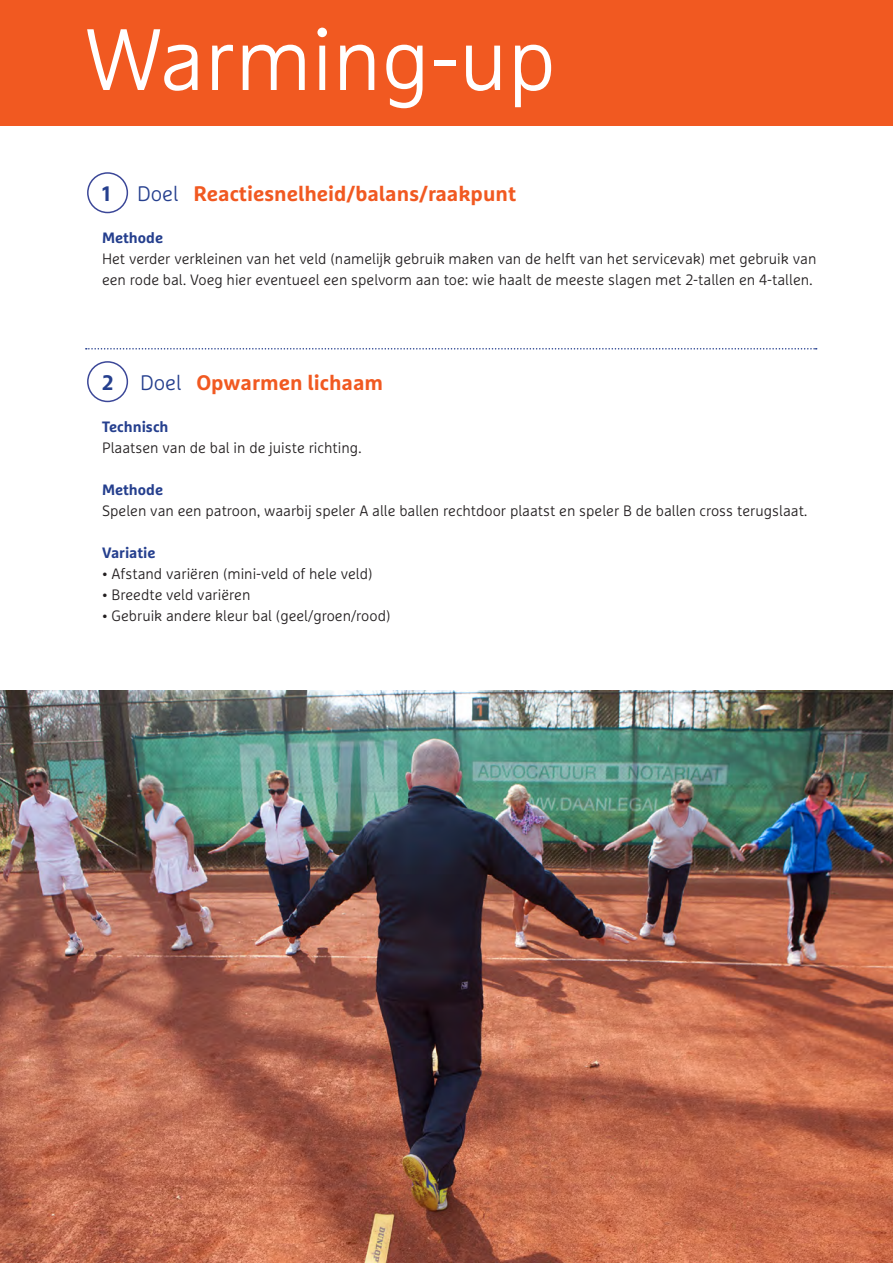
<style>
.page{position:relative;width:893px;height:1263px;background:#fff}
.page>*{position:absolute;margin:0;border:0;box-sizing:border-box;transform-origin:0 0}
.t1{font:300 87px "Marselis OT";color:#fff}
.Platte_tekst{font:700 21px "Marselis OT";color:#f15921}
.Platte_tekst-2{font:700 21px "Marselis OT";color:#253f8e}
.Platte_tekst-3{font:300 15px/21px "Marselis OT";color:#231f20}
.Platte_tekst-4{font:700 15px "Marselis OT";color:#253f8e}
.s1{font-weight:300;color:#253f8e}
</style>
<div class="page">
<div style="left:0;top:0;width:893px;height:125px;background:#f15921"></div>
<svg style="left:86px;top:348px;width:731px;height:2px"></svg>
<div style="left:87px;top:172px;width:41px;height:41px;border:2px solid #3b4798;border-radius:50%"></div>
<div style="left:87px;top:361px;width:41px;height:41px;border:2px solid #3b4798;border-radius:50%"></div>
<img style="left:0;top:690px;width:893px;height:573px">
<p class="t1" style="left:85px;top:8px;width:472px">Warming-up</p>
<p class="Platte_tekst-2" style="left:102px;top:181px;width:10px">1</p>
<p class="Platte_tekst" style="left:137px;top:181px;width:380px"><span class="s1">Doel</span> Reactiesnelheid/balans/raakpunt</p>
<p class="Platte_tekst-4" style="left:102px;top:228px;width:63px">Methode</p>
<p class="Platte_tekst-3" style="left:102px;top:248px;width:716px">Het verder verkleinen van het veld (namelijk gebruik maken van de helft van het servicevak) met gebruik van een rode bal. Voeg hier eventueel een spelvorm aan toe: wie haalt de meeste slagen met 2-tallen en 4-tallen.</p>
<p class="Platte_tekst-2" style="left:102px;top:370px;width:13px">2</p>
<p class="Platte_tekst" style="left:140px;top:370px;width:245px"><span class="s1">Doel</span> Opwarmen lichaam</p>
<p class="Platte_tekst-4" style="left:102px;top:417px;width:68px">Technisch</p>
<p class="Platte_tekst-3" style="left:102px;top:437px;width:261px">Plaatsen van de bal in de juiste richting.</p>
<p class="Platte_tekst-4" style="left:102px;top:480px;width:63px">Methode</p>
<p class="Platte_tekst-3" style="left:102px;top:500px;width:707px">Spelen van een patroon, waarbij speler A alle ballen rechtdoor plaatst en speler B de ballen cross terugslaat.</p>
<p class="Platte_tekst-4" style="left:102px;top:543px;width:55px">Variatie</p>
<p class="Platte_tekst-3" style="left:102px;top:563px;width:272px">• Afstand variëren (mini-veld of hele veld)</p>
<p class="Platte_tekst-3" style="left:102px;top:584px;width:150px">• Breedte veld variëren</p>
<p class="Platte_tekst-3" style="left:102px;top:605px;width:290px">• Gebruik andere kleur bal (geel/groen/rood)</p>
</div>
